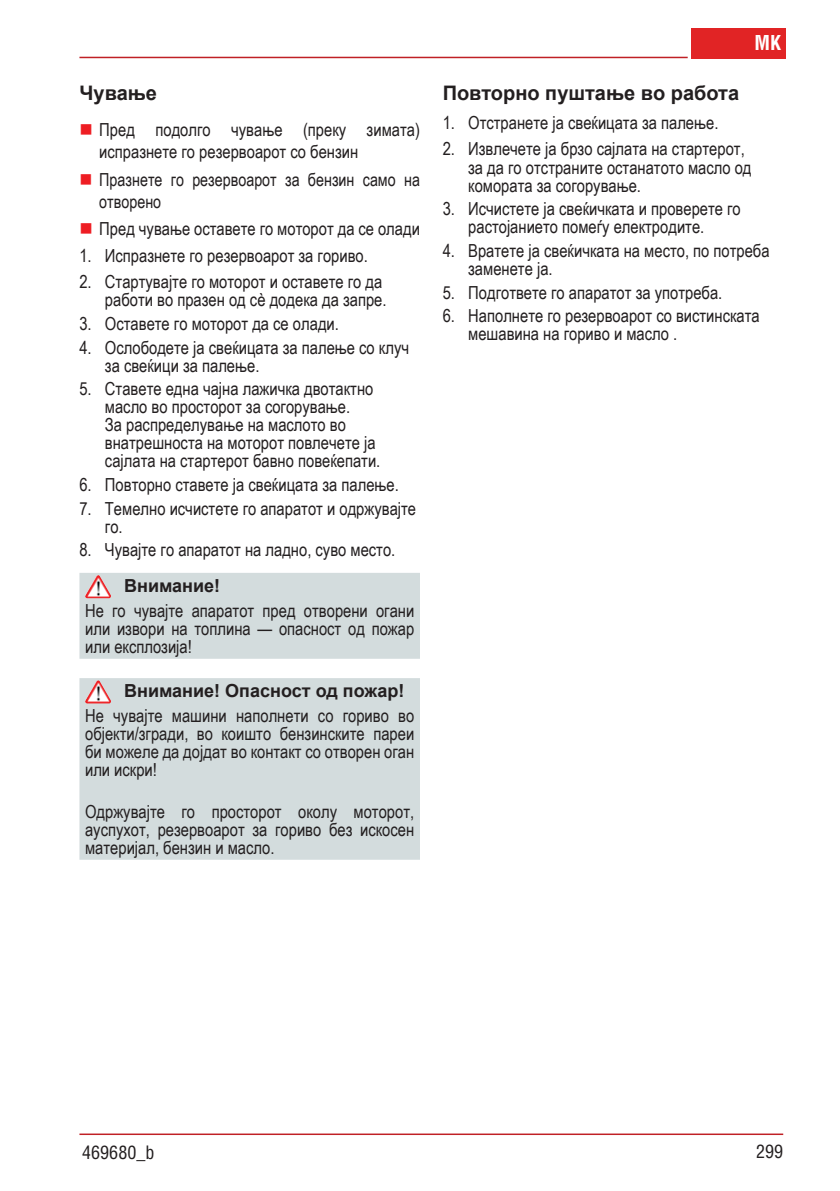
<style>
.page{position:relative;width:840px;height:1191px;background:#fff}
.page>*{position:absolute;margin:0;border:0;box-sizing:border-box;transform-origin:0 0}
.t1{font:700 20px "Arial";color:#231f20}
.t2{font:700 condensed 20px "Helvetica";color:#fff}
.t3{font:18px/18px "Arial Narrow";color:#231f20}
.t4{font:700 18px "Arial";color:#231f20}
.t5{font:condensed 18px "Helvetica";color:#231f20}
</style>
<div class="page">
<hr style="left:79px;top:1133px;width:703px;height:2px;background:#c02025">
<div style="left:691px;top:28px;width:94px;height:30px;background:#e12425"></div>
<hr style="left:79px;top:57px;width:608px;height:1px;background:#c02025">
<div style="left:79px;top:573px;width:341px;height:86px;background:#d3dcdd"></div>
<img style="left:85px;top:575px;width:26px;height:23px">
<div style="left:79px;top:678px;width:341px;height:181px;background:#d3dcdd"></div>
<img style="left:85px;top:680px;width:26px;height:23px">
<p class="t1" style="left:79px;top:79px;width:79px">Чување</p>
<p class="t3" style="left:99px;top:118px;width:322px;line-height:22px">Пред подолго чување (преку зимата) испразнете го резервоарот со бензин</p>
<p class="t3" style="left:99px;top:167px;width:322px;line-height:22px">Празнете го резервоарот за бензин само на отворено</p>
<p class="t3" style="left:99px;top:219px;width:322px">Пред чување оставете го моторот да се олади</p>
<p class="t3" style="left:79px;top:246px;width:290px">1. Испразнете го резервоарот за гориво.</p>
<p class="t3" style="left:79px;top:272px;width:308px;text-align:right">2. Стартувајте го моторот и оставете го да работи во празен од сè додека да запре.</p>
<p class="t3" style="left:79px;top:314px;width:261px">3. Оставете го моторот да се олади.</p>
<p class="t3" style="left:105px;top:337px;width:305px;text-indent:-26px">4. Ослободете ја свеќицата за палење со клуч за свеќици за палење.</p>
<p class="t3" style="left:105px;top:379px;width:277px;text-indent:-26px">5. Ставете една чајна лажичка двотактно масло во просторот за согорување.<br>За распределување на маслото во внатрешноста на моторот повлечете ја сајлата на стартерот бавно повеќепати.</p>
<p class="t3" style="left:79px;top:475px;width:321px">6. Повторно ставете ја свеќицата за палење.</p>
<p class="t3" style="left:105px;top:498px;width:312px;text-indent:-26px">7. Темелно исчистете го апаратот и одржувајте го.</p>
<p class="t3" style="left:79px;top:540px;width:317px">8. Чувајте го апаратот на ладно, суво место.</p>
<p class="t4" style="left:124px;top:574px;width:97px">Внимание!</p>
<p class="t3" style="left:85px;top:601px;width:330px;text-align:justify">Не го чувајте апаратот пред отворени огани или извори на топлина — опасност од пожар или експлозија!</p>
<p class="t4" style="left:124px;top:679px;width:282px">Внимание! Опасност од пожар!</p>
<p class="t3" style="left:85px;top:706px;width:330px;text-align:justify">Не чувајте машини наполнети со гориво во објекти/згради, во коишто бензинските пареи би можеле да дојдат во контакт со отворен оган или искри!</p>
<p class="t3" style="left:85px;top:802px;width:330px;text-align:justify">Одржувајте го просторот околу моторот, ауспухот, резервоарот за гориво без искосен материјал, бензин и масло.</p>
<p class="t2" style="left:754px;top:30px;width:28px">MK</p>
<p class="t1" style="left:442px;top:79px;width:298px">Повторно пуштање во работа</p>
<p class="t3" style="left:442px;top:113px;width:277px">1. Отстранете ја свеќицата за палење.</p>
<p class="t3" style="left:468px;top:139px;width:285px;text-indent:-26px">2. Извлечете ја брзо сајлата на стартерот, за да го отстраните останатото масло од комората за согорување.</p>
<p class="t3" style="left:468px;top:199px;width:274px;text-indent:-26px">3. Исчистете ја свеќичката и проверете го растојанието помеѓу електродите.</p>
<p class="t3" style="left:468px;top:241px;width:303px;text-indent:-26px">4. Вратете ја свеќичката на место, по потреба заменете ја.</p>
<p class="t3" style="left:442px;top:282px;width:281px">5. Подгответе го апаратот за употреба.</p>
<p class="t3" style="left:468px;top:306px;width:293px;text-indent:-26px">6. Наполнете го резервоарот со вистинската мешавина на гориво и масло .</p>
<p class="t5" style="left:82px;top:1141px;width:73px">469680_b</p>
<p class="t5" style="left:755px;top:1140px;width:28px">299</p>
</div>
